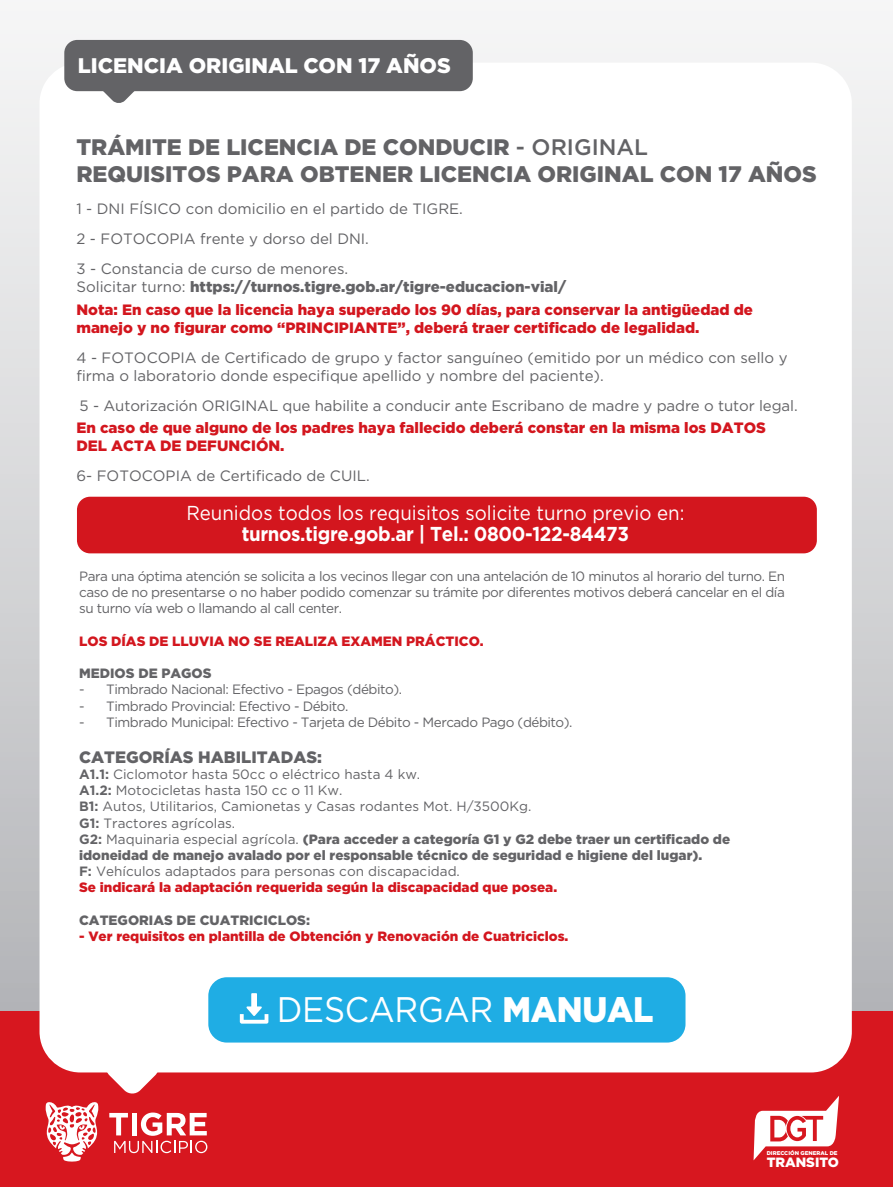
<style>
.page{position:relative;width:893px;height:1187px;background:#fff}
.page>*{position:absolute;margin:0;border:0;box-sizing:border-box;transform-origin:0 0}
.t1{font:35.4px "Gotham";letter-spacing:-.01em;color:#fff;scale:.93 1}
.t2{font:900 22.5px/27px "Gotham";color:#636366}
.t3{font:900 21.15px "Gotham";color:#fff}
.t4{font:20.1px "Gotham";color:#fff;scale:.93 1}
.t5{font:700 20.1px "Gotham";letter-spacing:-.02em;color:#fff;scale:.93 1}
.t6{font:900 16.5px "Gotham";color:#636366}
.t7{font:15px/30px "Gotham";color:#636366}
.t8{font:900 15px/22.5px "Gotham";color:#d3161e}
.t9{font:13.5px/16.2px "Gotham";color:#636366}
.t10{font:13.5px/16.2px "Gotham";letter-spacing:-.035em;color:#636366;text-align:justify}
.t11{font:900 13.5px "Gotham";color:#d3161e}
.t12{font:900 13.5px "Gotham";color:#636366}
.t13{font:900 13.35px "Gotham";color:#fff}
.t14{font:900 5.55px "Gotham";color:#fff}
.s1{font-weight:500}
.s2{font-weight:400;color:#636366}
.s3{color:#636366}
.s4{font-weight:700}
.s5{font-weight:900}
.s6{font-weight:900;color:#d3161e}
</style>
<div class="page">
<div style="left:0;top:1010px;width:893px;height:176px;background:#d7171f"></div>
<div style="left:0;top:0;width:893px;height:1010px;background:linear-gradient(to bottom,#f9f9f9,#b5b6b9)"></div>
<div style="left:40px;top:63px;width:812px;height:1009px;background:#fff;border-radius:41px"></div>
<svg style="left:105px;top:1072px;width:55px;height:22px"></svg>
<div style="left:77px;top:496px;width:740px;height:57px;background:#d3161e;border-radius:13px"></div>
<div style="left:208px;top:977px;width:477px;height:65px;background:#1fade4;border-radius:18px"></div>
<svg style="left:240px;top:993px;width:28px;height:30px"></svg>
<svg style="left:754px;top:1096px;width:85px;height:64px"></svg>
<svg style="left:46px;top:1102px;width:52px;height:59px"></svg>
<svg style="left:109px;top:1112px;width:98px;height:41px"></svg>
<svg style="left:97px;top:91px;width:43px;height:12px"></svg>
<div style="left:64px;top:40px;width:409px;height:51px;background:#636366;border-radius:13px"></div>
<h3 class="t3" style="left:78px;top:51px;width:374px">LICENCIA ORIGINAL CON 17 AÑOS</h3>
<h2 class="t2" style="left:76px;top:134px;width:742px">TRÁMITE DE LICENCIA DE CONDUCIR <span class="s1">- ORIGINAL<br></span>REQUISITOS PARA OBTENER LICENCIA ORIGINAL CON 17 AÑOS</h2>
<p class="t7" style="left:76px;top:193px;width:388px">1 - DNI FÍSICO con domicilio en el partido de TIGRE.<br>2 - FOTOCOPIA frente y dorso del DNI.<br>3 - Constancia de curso de menores.</p>
<p class="t8" style="left:76px;top:275px;width:678px"><span class="s2">Solicitar turno:</span> <span class="s3">https://turnos.tigre.gob.ar/tigre-educacion-vial/<br></span>Nota: En caso que la licencia haya superado los 90 días, para conservar la antigüedad de</p>
<p class="t8" style="left:76px;top:316px;width:624px">manejo y no figurar como “PRINCIPIANTE”, deberá traer certificado de legalidad.</p>
<p class="t7" style="left:76px;top:348px;width:713px;line-height:18px">4 - FOTOCOPIA de Certificado de grupo y factor sanguíneo (emitido por un médico con sello y firma o laboratorio donde especifique apellido y nombre del paciente).</p>
<p class="t7" style="left:80px;top:390px;width:720px">5 - Autorización ORIGINAL que habilite a conducir ante Escribano de madre y padre o tutor legal.</p>
<p class="t8" style="left:76px;top:419px;width:691px;line-height:18px">En caso de que alguno de los padres haya fallecido deberá constar en la misma los DATOS<br>DEL ACTA DE DEFUNCIÓN.</p>
<p class="t7" style="left:76px;top:460px;width:295px">6- FOTOCOPIA de Certificado de CUIL.</p>
<h3 class="t4" style="left:186px;top:500px;width:537px">Reunidos todos los requisitos solicite turno previo en:</h3>
<h3 class="t5" style="left:242px;top:521px;width:418px">turnos.tigre.gob.ar | Tel.: 0800-122-84473</h3>
<p class="t10" style="left:79px;top:567px;width:708px">Para una óptima atención se solicita a los vecinos llegar con una antelación de 10 minutos al horario del turno. En caso de no presentarse o no haber podido comenzar su trámite por diferentes motivos deberá cancelar en el día su turno vía web o llamando al call center.</p>
<p class="t11" style="left:79px;top:631px;width:406px">LOS DÍAS DE LLUVIA NO SE REALIZA EXAMEN PRÁCTICO.</p>
<p class="t12" style="left:79px;top:664px;width:134px">MEDIOS DE PAGOS</p>
<p class="t10" style="left:79px;top:681px;width:325px">- Timbrado Nacional: Efectivo - Epagos (débito).</p>
<p class="t10" style="left:79px;top:697px;width:271px">- Timbrado Provincial: Efectivo - Débito.</p>
<p class="t10" style="left:79px;top:713px;width:495px">- Timbrado Municipal: Efectivo - Tarjeta de Débito - Mercado Pago (débito).</p>
<p class="t6" style="left:79px;top:745px;width:244px">CATEGORÍAS HABILITADAS:</p>
<p class="t9" style="left:79px;top:765px;width:653px"><span class="s4">A1.1:</span> Ciclomotor hasta 50cc o eléctrico hasta 4 kw.<br><span class="s4">A1.2:</span> Motocicletas hasta 150 cc o 11 Kw.<br><span class="s4">B1:</span> Autos, Utilitarios, Camionetas y Casas rodantes Mot. H/3500Kg.<br><span class="s4">G1:</span> Tractores agrícolas.<br><span class="s4">G2:</span> Maquinaria especial agrícola. <span class="s5">(Para acceder a categoría G1 y G2 debe traer un certificado de idoneidad de manejo avalado por el responsable técnico de seguridad e higiene del lugar).<br></span><span class="s4">F:</span> Vehículos adaptados para personas con discapacidad.<br><span class="s6">Se indicará la adaptación requerida según la discapacidad que posea.</span></p>
<p class="t12" style="left:79px;top:910px;width:232px">CATEGORIAS DE CUATRICICLOS:</p>
<p class="t11" style="left:79px;top:926px;width:491px">- Ver requisitos en plantilla de Obtención y Renovación de Cuatriciclos.</p>
<h1 class="t1" style="left:277px;top:987px;width:406px">DESCARGAR <span class="s5">MANUAL</span></h1>
<p class="t14" style="left:767px;top:1148px;width:72px">DIRECCIÓN GENERAL DE</p>
<p class="t13" style="left:767px;top:1152px;width:74px">TRANSITO</p>
</div>
